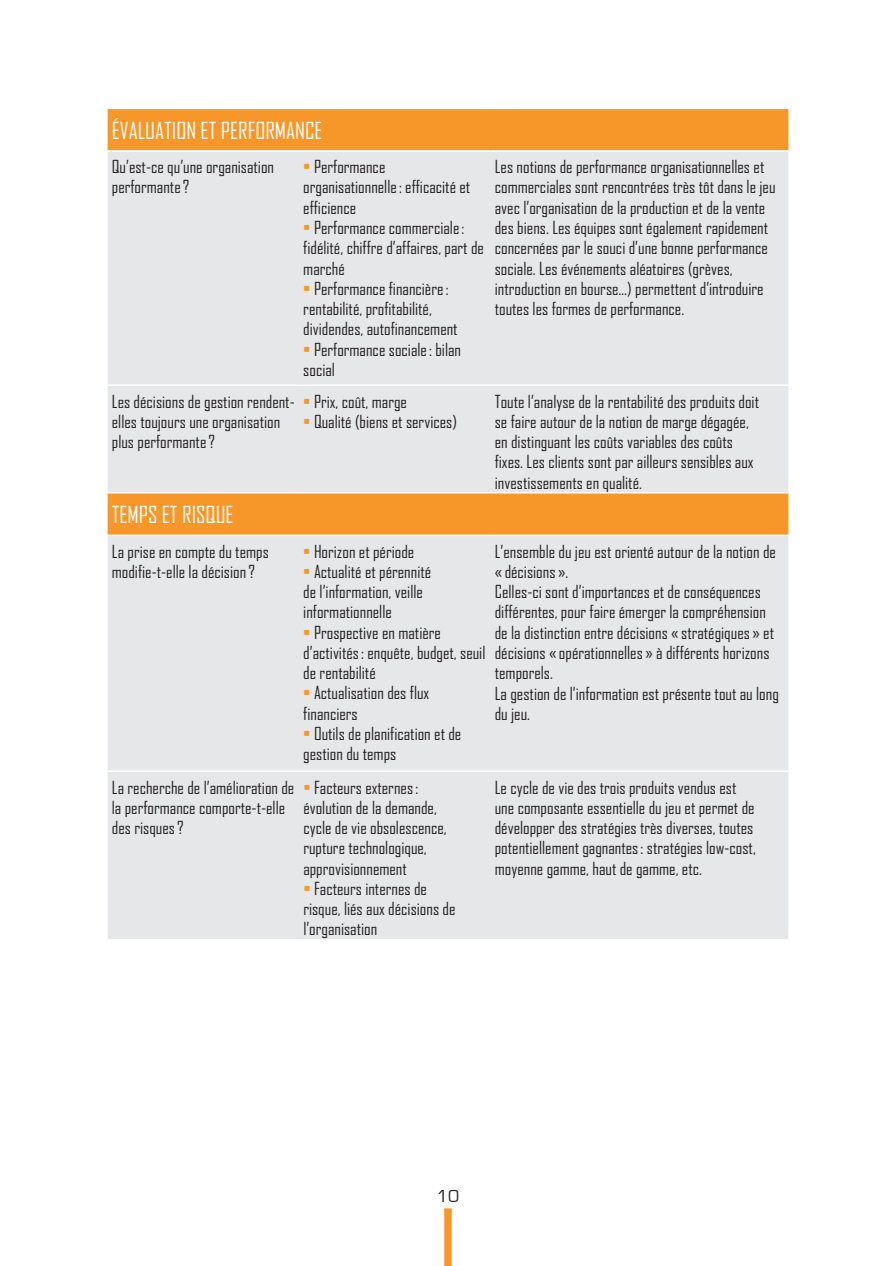
<style>
.page{position:relative;width:896px;height:1266px;background:#fff}
.page>*{position:absolute;margin:0;border:0;box-sizing:border-box;transform-origin:0 0}
.t1{font:22.5px "Agency FB";color:#fff}
.t2{font:18px "Eurostile";color:#231f20}
.t3{font:17.25px/20.2px "Agency FB";color:#231f20}
.s1{color:#f79729}
</style>
<div class="page">
<div style="left:444px;top:1208px;width:7px;height:57px;background:#f79729"></div>
<div style="left:108px;top:109px;width:680px;height:41px;background:#f79729"></div>
<div style="left:108px;top:152px;width:680px;height:786px;background:#e6e7e9"></div>
<hr style="left:108px;top:384px;width:191px;height:2px;background:#fff">
<hr style="left:299px;top:384px;width:191px;height:2px;background:#fff">
<hr style="left:490px;top:384px;width:298px;height:2px;background:#fff">
<hr style="left:108px;top:492px;width:191px;height:1px;background:#fff">
<hr style="left:299px;top:492px;width:191px;height:1px;background:#fff">
<hr style="left:490px;top:492px;width:298px;height:1px;background:#fff">
<hr style="left:108px;top:534px;width:191px;height:2px;background:#fff">
<hr style="left:299px;top:534px;width:191px;height:2px;background:#fff">
<hr style="left:490px;top:534px;width:298px;height:2px;background:#fff">
<hr style="left:108px;top:770px;width:191px;height:2px;background:#fff">
<hr style="left:299px;top:770px;width:191px;height:2px;background:#fff">
<hr style="left:490px;top:770px;width:298px;height:2px;background:#fff">
<h1 class="t1" style="left:112px;top:118px;width:212px">ÉVALUATION ET PERFORMANCE</h1>
<p class="t3" style="left:112px;top:157px;width:164px">Qu’est-ce qu’une organisation performante?</p>
<p class="t3" style="left:303px;top:157px;width:168px"><span class="s1">•</span> Performance organisationnelle: efficacité et efficience</p>
<p class="t3" style="left:303px;top:218px;width:182px"><span class="s1">•</span> Performance commerciale: fidélité, chiffre d’affaires, part de marché</p>
<p class="t3" style="left:303px;top:278px;width:156px"><span class="s1">•</span> Performance financière: rentabilité, profitabilité, dividendes, autofinancement</p>
<p class="t3" style="left:303px;top:339px;width:159px"><span class="s1">•</span> Performance sociale: bilan social</p>
<p class="t3" style="left:112px;top:391px;width:184px">Les décisions de gestion rendent&shy;elles toujours une organisation plus performante?</p>
<p class="t3" style="left:303px;top:391px;width:105px"><span class="s1">•</span> Prix, coût, marge</p>
<p class="t3" style="left:303px;top:411px;width:155px"><span class="s1">•</span> Qualité (biens et services)</p>
<h1 class="t1" style="left:112px;top:502px;width:123px">TEMPS ET RISQUE</h1>
<p class="t3" style="left:112px;top:541px;width:158px">La prise en compte du temps modifie-t-elle la décision?</p>
<p class="t3" style="left:303px;top:541px;width:112px"><span class="s1">•</span> Horizon et période</p>
<p class="t3" style="left:303px;top:561px;width:129px"><span class="s1">•</span> Actualité et pérennité de l’information, veille informationnelle</p>
<p class="t3" style="left:303px;top:622px;width:184px"><span class="s1">•</span> Prospective en matière d’activités: enquête, budget, seuil de rentabilité</p>
<p class="t3" style="left:303px;top:683px;width:127px"><span class="s1">•</span> Actualisation des flux financiers</p>
<p class="t3" style="left:303px;top:723px;width:159px"><span class="s1">•</span> Outils de planification et de gestion du temps</p>
<p class="t3" style="left:112px;top:777px;width:184px">La recherche de l’amélioration de la performance comporte-t-elle des risques?</p>
<p class="t3" style="left:303px;top:777px;width:145px"><span class="s1">•</span> Facteurs externes: évolution de la demande, cycle de vie obsolescence, rupture technologique, approvisionnement</p>
<p class="t3" style="left:303px;top:878px;width:154px"><span class="s1">•</span> Facteurs internes de risque, liés aux décisions de l’organisation</p>
<p class="t3" style="left:494px;top:157px;width:282px">Les notions de performance organisationnelles et commerciales sont rencontrées très tôt dans le jeu avec l’organisation de la production et de la vente des biens. Les équipes sont également rapidement concernées par le souci d’une bonne performance sociale. Les événements aléatoires (grèves, introduction en bourse…) permettent d’introduire toutes les formes de performance.</p>
<p class="t3" style="left:494px;top:391px;width:266px">Toute l’analyse de la rentabilité des produits doit se faire autour de la notion de marge dégagée, en distinguant les coûts variables des coûts fixes. Les clients sont par ailleurs sensibles aux investissements en qualité.</p>
<p class="t3" style="left:494px;top:541px;width:285px">L’ensemble du jeu est orienté autour de la notion de « décisions ».<br>Celles-ci sont d’importances et de conséquences différentes, pour faire émerger la compréhension de la distinction entre décisions « stratégiques » et décisions « opérationnelles » à différents horizons temporels.<br>La gestion de l’information est présente tout au long du jeu.</p>
<p class="t3" style="left:494px;top:777px;width:262px">Le cycle de vie des trois produits vendus est une composante essentielle du jeu et permet de développer des stratégies très diverses, toutes potentiellement gagnantes: stratégies low-cost, moyenne gamme, haut de gamme, etc.</p>
<p class="t2" style="left:437px;top:1186px;width:24px">10</p>
</div>
